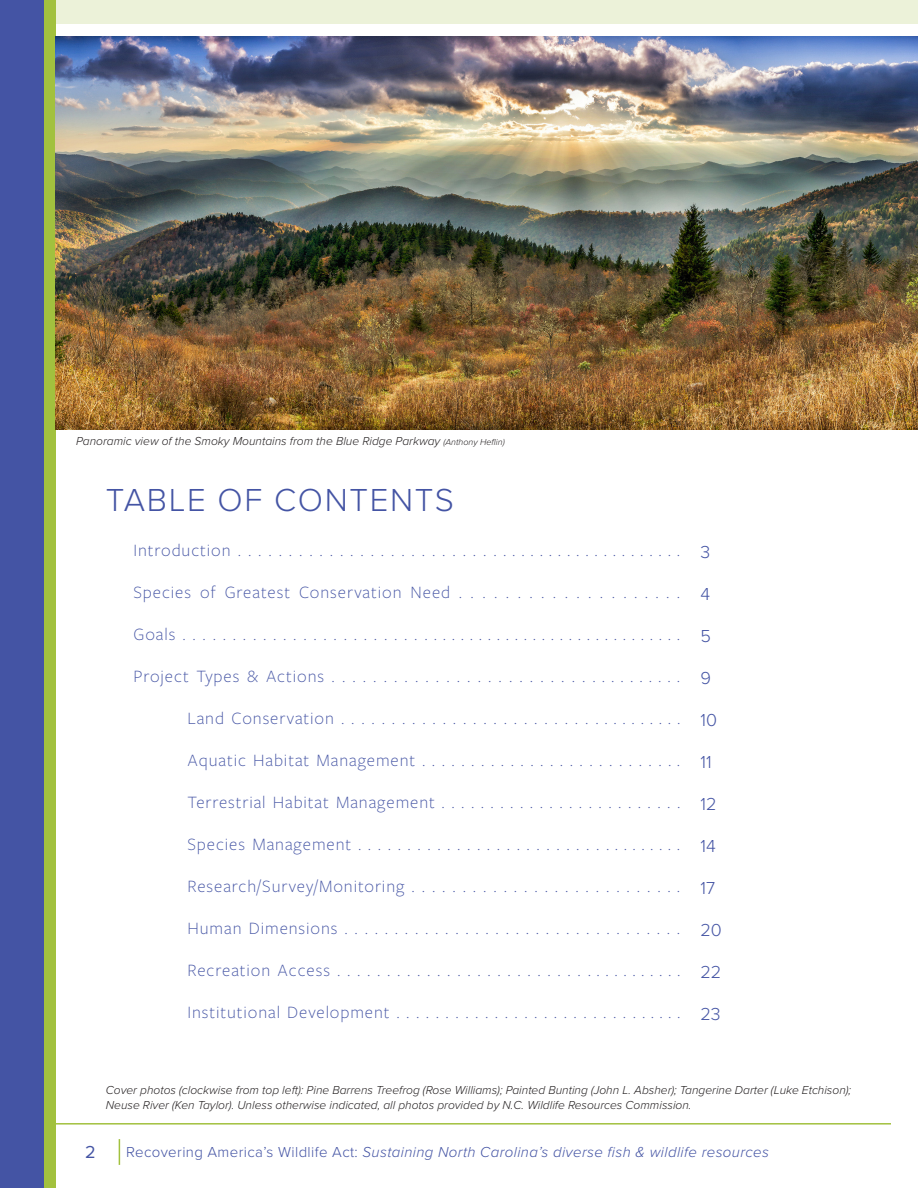
<style>
.page{position:relative;width:918px;height:1188px;background:#fff}
.page>*{position:absolute;margin:0;border:0;box-sizing:border-box;transform-origin:0 0}
.t1{font:300 33px "Proxima Nova";letter-spacing:.05em;color:#4454a4}
.t2{font:300 18px "Freight Sans Pro";letter-spacing:.05em;color:#4454a4}
.t3{font:300 18px "Proxima Nova";color:#4454a4}
.t4{font:18px "Proxima Nova";color:#4454a4}
.t5{font:italic 300 15px "Proxima Nova";letter-spacing:.025em;color:#4454a4}
.t6{font:italic 300 12px/14.4px "Proxima Nova";color:#231f20}
.s1{font-size:9px}
.s2{font-style:normal}
</style>
<div class="page">
<div style="left:50px;top:0;width:868px;height:24px;background:#ecf2d9"></div>
<hr style="left:14px;top:1123px;width:877px;height:2px;background:#a2c13e">
<div style="left:0;top:0;width:46px;height:1188px;background:#4454a4"></div>
<div style="left:45px;top:0;width:11px;height:1188px;background:#a2c13e"></div>
<svg style="left:119px;top:1139px;width:1px;height:26px"></svg>
<img style="left:56px;top:37px;width:862px;height:393px">
<p class="t6" style="left:76px;top:433px;width:430px">Panoramic view of the Smoky Mountains from the Blue Ridge Parkway <span class="s1">(Anthony Heflin)</span></p>
<p class="t1" style="left:106px;top:475px;width:350px">TABLE OF CONTENTS</p>
<p class="t2" style="left:134px;top:538px;width:548px">Introduction . . . . . . . . . . . . . . . . . . . . . . . . . . . . . . . . . . . . . . . . . . . . . .</p>
<p class="t2" style="left:134px;top:580px;width:548px">Species of Greatest Conservation Need . . . . . . . . . . . . . . . . . . . .</p>
<p class="t2" style="left:134px;top:622px;width:548px">Goals . . . . . . . . . . . . . . . . . . . . . . . . . . . . . . . . . . . . . . . . . . . . . . . . . . . . .</p>
<p class="t2" style="left:134px;top:664px;width:548px">Project Types &amp; Actions . . . . . . . . . . . . . . . . . . . . . . . . . . . . . . . . . . .</p>
<p class="t2" style="left:188px;top:706px;width:494px">Land Conservation . . . . . . . . . . . . . . . . . . . . . . . . . . . . . . . . . . .</p>
<p class="t2" style="left:188px;top:748px;width:494px">Aquatic Habitat Management . . . . . . . . . . . . . . . . . . . . . . . . . . .</p>
<p class="t2" style="left:188px;top:790px;width:494px">Terrestrial Habitat Management . . . . . . . . . . . . . . . . . . . . . . . . .</p>
<p class="t2" style="left:188px;top:832px;width:494px">Species Management . . . . . . . . . . . . . . . . . . . . . . . . . . . . . . . . . .</p>
<p class="t2" style="left:188px;top:874px;width:494px">Research/Survey/Monitoring . . . . . . . . . . . . . . . . . . . . . . . . . . .</p>
<p class="t2" style="left:188px;top:916px;width:494px">Human Dimensions . . . . . . . . . . . . . . . . . . . . . . . . . . . . . . . . . .</p>
<p class="t2" style="left:188px;top:958px;width:494px">Recreation Access . . . . . . . . . . . . . . . . . . . . . . . . . . . . . . . . . . . .</p>
<p class="t2" style="left:188px;top:1000px;width:494px">Institutional Development . . . . . . . . . . . . . . . . . . . . . . . . . . . . . .</p>
<p class="t3" style="left:700px;top:538px;width:11px">3</p>
<p class="t3" style="left:700px;top:580px;width:11px">4</p>
<p class="t3" style="left:700px;top:622px;width:12px">5</p>
<p class="t3" style="left:700px;top:664px;width:12px">9</p>
<p class="t3" style="left:700px;top:706px;width:18px">10</p>
<p class="t3" style="left:700px;top:748px;width:13px">11</p>
<p class="t3" style="left:700px;top:790px;width:18px">12</p>
<p class="t3" style="left:700px;top:832px;width:17px">14</p>
<p class="t3" style="left:700px;top:874px;width:16px">17</p>
<p class="t3" style="left:700px;top:916px;width:23px">20</p>
<p class="t3" style="left:700px;top:958px;width:22px">22</p>
<p class="t3" style="left:700px;top:1000px;width:22px">23</p>
<p class="t6" style="left:106px;top:1082px;width:747px">Cover photos (clockwise from top left): Pine Barrens Treefrog (Rose Williams); Painted Bunting (John L. Absher); Tangerine Darter (Luke Etchison);<br>Neuse River (Ken Taylor). Unless otherwise indicated, all photos provided by N.C. Wildlife Resources Commission.</p>
<p class="t4" style="left:85px;top:1138px;width:12px">2</p>
<p class="t5" style="left:126px;top:1141px;width:644px"><span class="s2">Recovering America’s Wildlife Act:</span> Sustaining North Carolina’s diverse fish &amp; wildlife resources</p>
</div>
